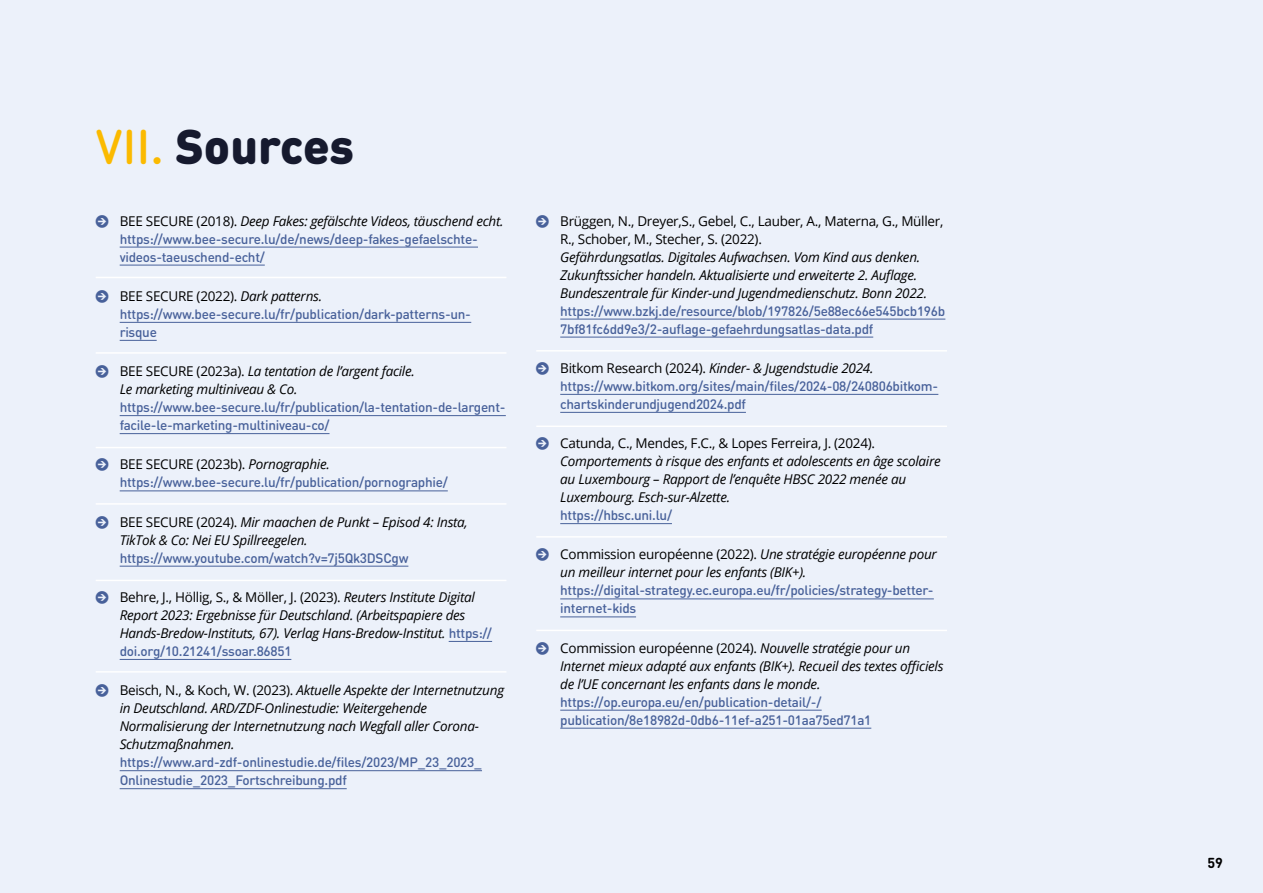
<style>
.page{position:relative;width:1263px;height:893px;background:#ecf1fa}
.page>*{position:absolute;margin:0;border:0;box-sizing:border-box;transform-origin:0 0}
.t1{font:900 48px "DIN Round Pro";color:#161a2e}
.t2{font:700 14.25px "DIN Round Pro";color:#000}
.t3{font:italic 13.5px/18px "Open Sans";letter-spacing:-.02em;color:#000}
.t4{font:500 13.5px/18px "DIN Round Pro";letter-spacing:-.02em;color:#48619a}
.s1{font-weight:500;color:#fbba00}
.s2{font-family:"Arrowstfb";font-weight:400}
.s3{font-family:"Open Sans";font-weight:400;color:#000}
.s4{font-family:"Open Sans";font-weight:400;font-style:italic;color:#000}
.s5{font-family:"Arrowstfb";font-style:normal;color:#48619a}
.s6{font-style:normal}
.s7{font-family:"DIN Round Pro";font-weight:500;font-style:normal;color:#48619a}
</style>
<div class="page">
<hr style="left:120px;top:247px;width:358px;height:1px;background:#48619a">
<hr style="left:120px;top:265px;width:145px;height:1px;background:#48619a">
<hr style="left:120px;top:322px;width:351px;height:1px;background:#48619a">
<hr style="left:120px;top:340px;width:37px;height:1px;background:#48619a">
<hr style="left:120px;top:415px;width:386px;height:1px;background:#48619a">
<hr style="left:120px;top:433px;width:209px;height:1px;background:#48619a">
<hr style="left:120px;top:490px;width:328px;height:1px;background:#48619a">
<hr style="left:120px;top:566px;width:288px;height:1px;background:#48619a">
<hr style="left:449px;top:641px;width:43px;height:1px;background:#48619a">
<hr style="left:120px;top:659px;width:171px;height:1px;background:#48619a">
<hr style="left:120px;top:770px;width:362px;height:1px;background:#48619a">
<hr style="left:120px;top:788px;width:227px;height:1px;background:#48619a">
<hr style="left:560px;top:319px;width:385px;height:1px;background:#48619a">
<hr style="left:560px;top:337px;width:313px;height:1px;background:#48619a">
<hr style="left:560px;top:394px;width:378px;height:1px;background:#48619a">
<hr style="left:560px;top:412px;width:186px;height:1px;background:#48619a">
<hr style="left:560px;top:523px;width:112px;height:1px;background:#48619a">
<hr style="left:560px;top:598px;width:374px;height:1px;background:#48619a">
<hr style="left:560px;top:616px;width:76px;height:1px;background:#48619a">
<hr style="left:560px;top:710px;width:262px;height:1px;background:#48619a">
<hr style="left:560px;top:728px;width:311px;height:1px;background:#48619a">
<hr style="left:96px;top:277px;width:410px;height:1px;background:#fff">
<hr style="left:536px;top:350px;width:411px;height:2px;background:#fff">
<hr style="left:536px;top:426px;width:411px;height:1px;background:#fff">
<hr style="left:536px;top:536px;width:411px;height:2px;background:#fff">
<hr style="left:536px;top:630px;width:411px;height:1px;background:#fff">
<hr style="left:96px;top:352px;width:410px;height:2px;background:#fff">
<hr style="left:96px;top:447px;width:410px;height:1px;background:#fff">
<hr style="left:96px;top:503px;width:410px;height:2px;background:#fff">
<hr style="left:96px;top:580px;width:410px;height:1px;background:#fff">
<hr style="left:96px;top:671px;width:410px;height:2px;background:#fff">
<h1 class="t1" style="left:96px;top:110px;width:260px"><span class="s1">VII.</span> Sources</h1>
<p class="t4" style="left:120px;top:211px;width:385px;text-indent:-24px"><span class="s2">J</span> <span class="s3">BEE SECURE (2018).</span> <span class="s4">Deep Fakes: gefälschte Videos, täuschend echt. </span>https://www.bee-secure.lu/de/news/deep-fakes-gefaelschte&shy;videos-taeuschend-echt/</p>
<p class="t4" style="left:120px;top:286px;width:353px;text-indent:-24px"><span class="s2">J</span> <span class="s3">BEE SECURE (2022).</span> <span class="s4">Dark patterns. </span>https://www.bee-secure.lu/fr/publication/dark-patterns-un&shy;risque</p>
<p class="t4" style="left:120px;top:362px;width:387px;text-indent:-24px"><span class="s2">J</span> <span class="s3">BEE SECURE (2023a).</span> <span class="s4">La tentation de l’argent facile.<br>Le marketing multiniveau &amp; Co. </span>https://www.bee-secure.lu/fr/publication/la-tentation-de-largent&shy;facile-le-marketing-multiniveau-co/</p>
<p class="t4" style="left:120px;top:455px;width:330px;text-indent:-24px"><span class="s2">J</span> <span class="s3">BEE SECURE (2023b).</span> <span class="s4">Pornographie. </span>https://www.bee-secure.lu/fr/publication/pornographie/</p>
<p class="t3" style="left:120px;top:512px;width:350px;text-indent:-24px"><span class="s5">J</span> <span class="s6">BEE SECURE (2024).</span> Mir maachen de Punkt – Episod 4: Insta,<br>TikTok &amp; Co: Nei EU Spillreegelen. <span class="s7">https://www.youtube.com/watch?v=7j5Qk3DSCgw</span></p>
<p class="t3" style="left:120px;top:588px;width:374px;text-indent:-24px"><span class="s5">J</span> <span class="s6">Behre, J., Höllig, S., &amp; Möller, J. (2023).</span> Reuters Institute Digital Report 2023: Ergebnisse für Deutschland. (Arbeitspapiere des Hands-Bredow-Instituts, 67). Verlag Hans-Bredow-Institut. <span class="s7">https:// doi.org/10.21241/ssoar.86851</span></p>
<p class="t3" style="left:120px;top:681px;width:386px;text-indent:-24px"><span class="s5">J</span> <span class="s6">Beisch, N., &amp; Koch, W. (2023).</span> Aktuelle Aspekte der Internetnutzung in Deutschland. ARD/ZDF-Onlinestudie: Weitergehende Normalisierung der Internetnutzung nach Wegfall aller Corona-Schutzmaßnahmen. <span class="s7">https://www.ard-zdf-onlinestudie.de/files/2023/MP_23_2023_ Onlinestudie_2023_Fortschreibung.pdf</span></p>
<p class="t3" style="left:560px;top:211px;width:386px;text-indent:-24px"><span class="s5">J</span> <span class="s6">Brüggen, N., Dreyer,S., Gebel, C., Lauber, A., Materna, G., Müller, R., Schober, M., Stecher, S. (2022).<br></span>Gefährdungsatlas. Digitales Aufwachsen. Vom Kind aus denken.<br>Zukunftssicher handeln. Aktualisierte und erweiterte 2. Auflage.<br>Bundeszentrale für Kinder-und Jugendmedienschutz. Bonn 2022. <span class="s7">https://www.bzkj.de/resource/blob/197826/5e88ec66e545bcb196b 7bf81fc6dd9e3/2-auflage-gefaehrdungsatlas-data.pdf</span></p>
<p class="t4" style="left:560px;top:358px;width:379px;text-indent:-24px"><span class="s2">J</span> <span class="s3">Bitkom Research (2024).</span> <span class="s4">Kinder- &amp; Jugendstudie 2024. </span>https://www.bitkom.org/sites/main/files/2024-08/240806bitkom&shy;chartskinderundjugend2024.pdf</p>
<p class="t3" style="left:560px;top:434px;width:382px;text-indent:-24px"><span class="s5">J</span> <span class="s6">Catunda, C., Mendes, F.C., &amp; Lopes Ferreira, J. (2024).<br></span>Comportements à risque des enfants et adolescents en âge scolaire au Luxembourg – Rapport de l’enquête HBSC 2022 menée au Luxembourg. Esch-sur-Alzette.<br><span class="s7">https://hbsc.uni.lu/</span></p>
<p class="t4" style="left:560px;top:545px;width:378px;text-indent:-24px"><span class="s2">J</span> <span class="s3">Commission européenne (2022).</span> <span class="s4">Une stratégie européenne pour un meilleur internet pour les enfants (BIK+). </span>https://digital-strategy.ec.europa.eu/fr/policies/strategy-better&shy;internet-kids</p>
<p class="t3" style="left:560px;top:638px;width:385px;text-indent:-24px"><span class="s5">J</span> <span class="s6">Commission européenne (2024).</span> Nouvelle stratégie pour un Internet mieux adapté aux enfants (BIK+). Recueil des textes officiels de l’UE concernant les enfants dans le monde. <span class="s7">https://op.europa.eu/en/publication-detail/-/ publication/8e18982d-0db6-11ef-a251-01aa75ed71a1</span></p>
<p class="t2" style="left:1207px;top:853px;width:17px">59</p>
</div>
